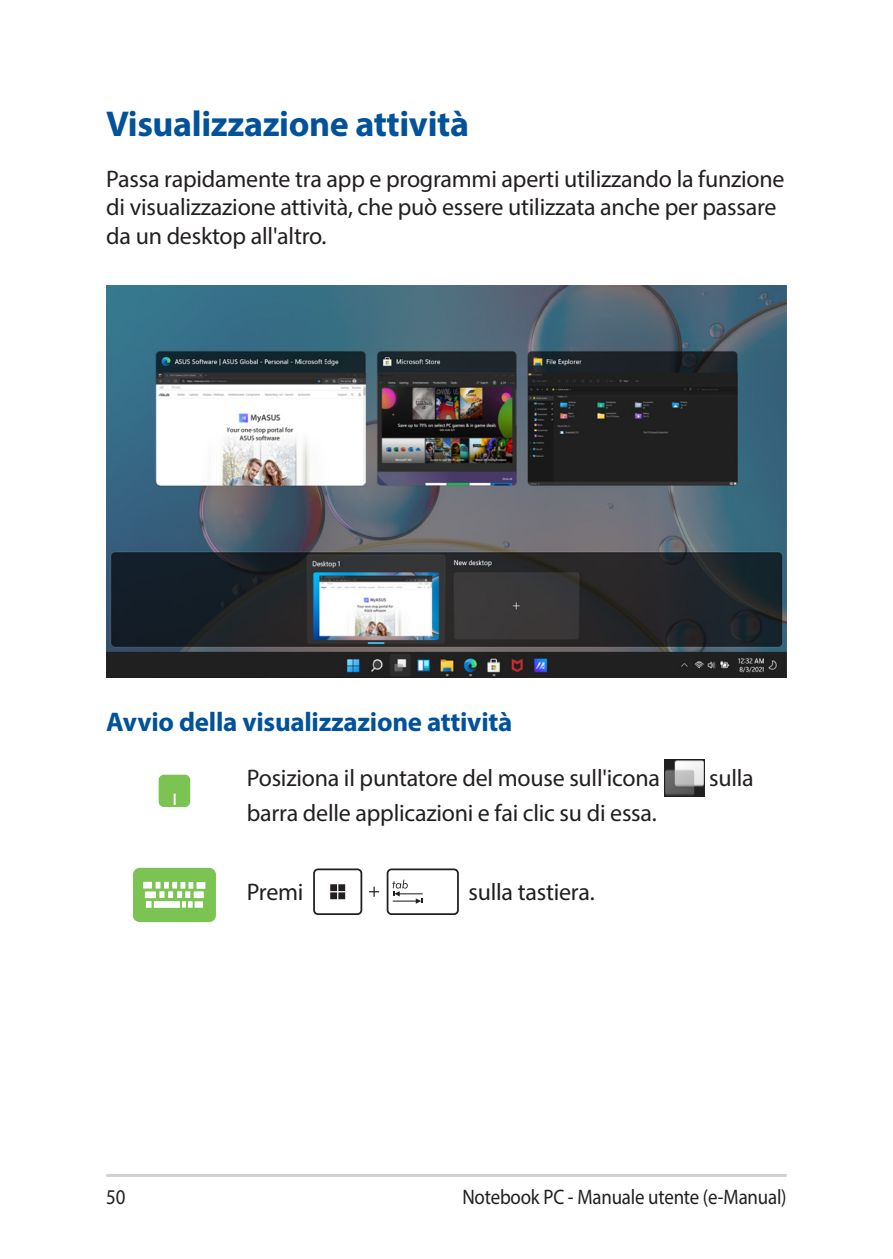
<style>
.page{position:relative;width:893px;height:1259px;background:#fff}
.page>*{position:absolute;margin:0;border:0;box-sizing:border-box;transform-origin:0 0}
.t1{font:700 36px "Myriad Pro";letter-spacing:-.01em;color:#01529a}
.t2{font:700 27px "Myriad Pro";letter-spacing:-.01em;color:#01529a}
.t3{font:24px/28.8px "Myriad Pro";letter-spacing:-.01em;color:#231f20}
.t4{font:21px "Myriad Pro";letter-spacing:-.01em;color:#231f20;scale:.9 1}
</style>
<div class="page">
<hr style="left:106px;top:1174px;width:681px;height:3px;background:#d1d2d4">
<img style="left:106px;top:285px;width:681px;height:392px">
<div style="left:159px;top:774px;width:31px;height:33px;background:#7bc352;border-radius:5px"></div>
<svg style="left:174px;top:793px;width:2px;height:12px"></svg>
<img style="left:665px;top:759px;width:39px;height:37px">
<div style="left:134px;top:869px;width:81px;height:52px;background:#7bc352;border-radius:6px"></div>
<div style="left:133px;top:868px;width:83px;height:54px;border:2px solid #7bc352;border-radius:6px"></div>
<div style="left:197px;top:882px;width:8px;height:7px;background:#fff"></div>
<div style="left:145px;top:891px;width:11px;height:7px;background:#fff"></div>
<div style="left:146px;top:901px;width:6px;height:7px;background:#fff"></div>
<div style="left:154px;top:901px;width:26px;height:7px;background:#fff"></div>
<div style="left:194px;top:891px;width:10px;height:7px;background:#fff"></div>
<svg style="left:156px;top:882px;width:37px;height:25px"></svg>
<div style="left:195px;top:901px;width:8px;height:6px;background:#fff"></div>
<div style="left:143px;top:882px;width:9px;height:6px;background:#fff"></div>
<div style="left:387px;top:868px;width:72px;height:47px;border:2px solid #231f20;border-radius:4px"></div>
<svg style="left:392px;top:879px;width:31px;height:24px"></svg>
<svg style="left:369px;top:886px;width:10px;height:10px"></svg>
<div style="left:313px;top:868px;width:49px;height:47px;border:2px solid #231f20;border-radius:4px"></div>
<div style="left:330px;top:892px;width:7px;height:7px;background:#231f20"></div>
<div style="left:338px;top:884px;width:7px;height:7px;background:#231f20"></div>
<div style="left:330px;top:884px;width:7px;height:7px;background:#231f20"></div>
<div style="left:338px;top:892px;width:7px;height:7px;background:#231f20"></div>
<h1 class="t1" style="left:106px;top:101px;width:364px">Visualizzazione attività</h1>
<p class="t3" style="left:106px;top:164px;width:680px">Passa rapidamente tra app e programmi aperti utilizzando la funzione di visualizzazione attività, che può essere utilizzata anche per passare da un desktop all'altro.</p>
<p class="t2" style="left:106px;top:704px;width:408px">Avvio della visualizzazione attività</p>
<p class="t3" style="left:247px;top:763px;width:415px">Posiziona il puntatore del mouse sull'icona</p>
<p class="t3" style="left:709px;top:763px;width:46px">sulla</p>
<p class="t3" style="left:247px;top:798px;width:411px">barra delle applicazioni e fai clic su di essa.</p>
<p class="t3" style="left:247px;top:877px;width:58px">Premi</p>
<p class="t3" style="left:468px;top:877px;width:128px">sulla tastiera.</p>
<p class="t4" style="left:106px;top:1184px;width:23px">50</p>
<p class="t4" style="left:462px;top:1184px;width:362px">Notebook PC - Manuale utente (e-Manual)</p>
</div>
